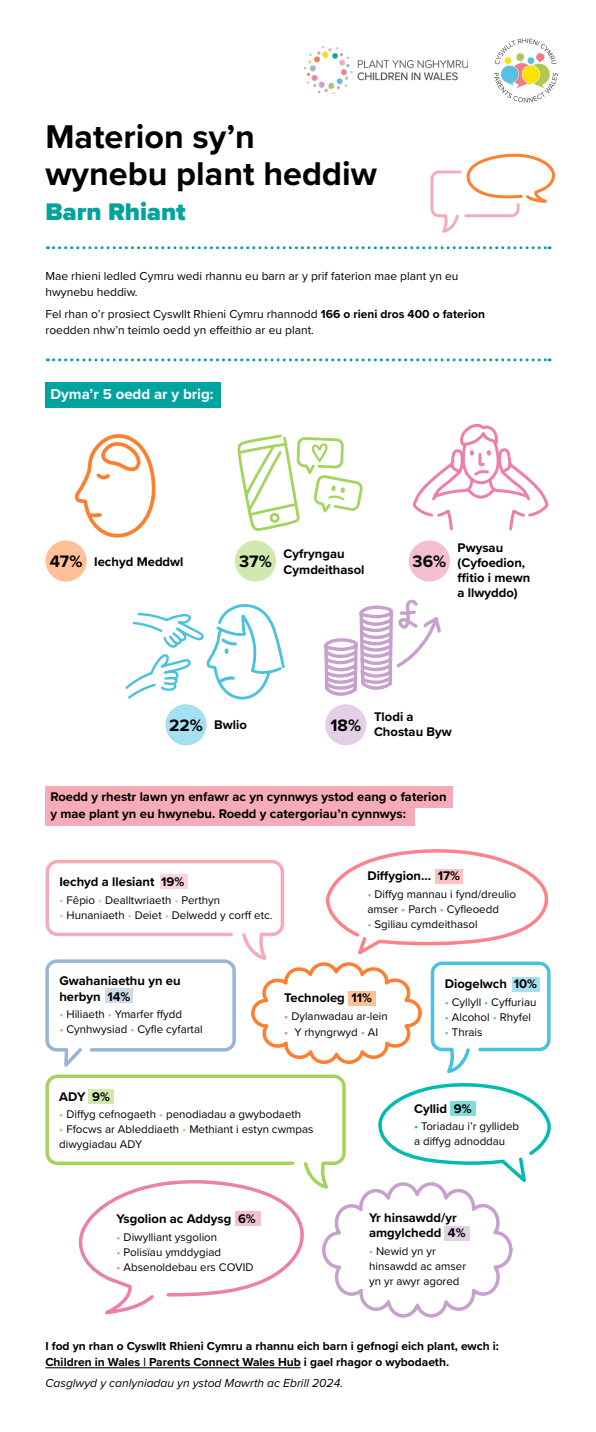
<style>
.page{position:relative;width:596px;height:1432px;background:#fff}
.page>*{position:absolute;margin:0;border:0;box-sizing:border-box;transform-origin:0 0}
.t1{font:700 34.1px/36.5px "Proxima Nova";color:#000}
.t2{font:900 24.9px "Proxima Nova";color:#00a39d}
.t3{font:700 17.2px "Proxima Nova";color:#000}
.t4{font:700 15px "Proxima Nova";color:#fff}
.t5{font:700 13px/15.6px "Proxima Nova";color:#000}
.t6{font:12px/16px "Proxima Nova";color:#000}
.t7{font:700 12px/16px "Proxima Nova";color:#000}
.t8{font:italic 12px "Proxima Nova";color:#000}
.t9{font:11.5px/15px "Proxima Nova";color:#000}
.s1{font-weight:700}
.s2{font-size:17.2px}
.s3{color:#f5acb8}
.s4{color:#ff8189}
.s5{color:#9ab6d3}
.s6{color:#ff7f30}
.s7{color:#4ac1e0}
.s8{color:#a2d45e}
.s9{color:#eb80a8}
.s10{color:#00bbb4}
.s11{color:#c7a0ce}
</style>
<div class="page">
<img style="left:304px;top:47px;width:163px;height:47px">
<svg style="left:493px;top:38px;width:64px;height:64px"></svg>
<svg style="left:47px;top:358px;width:502px;height:3px"></svg>
<div style="left:45px;top:382px;width:176px;height:26px;background:#00a39d"></div>
<hr style="left:45px;top:1367px;width:255px;height:1px;background:#000">
<svg style="left:45px;top:849px;width:506px;height:469px"></svg>
<div style="left:45px;top:540px;width:42px;height:41px;background:#ffbf97;border-radius:50%"></div>
<div style="left:160px;top:874px;width:27px;height:15px;background:#fad5db"></div>
<div style="left:435px;top:868px;width:28px;height:15px;background:#ffc0c4"></div>
<div style="left:105px;top:988px;width:28px;height:15px;background:#ccdae9"></div>
<div style="left:348px;top:990px;width:28px;height:15px;background:#ffbf97"></div>
<div style="left:511px;top:976px;width:28px;height:15px;background:#a4e0ef"></div>
<div style="left:88px;top:1089px;width:25px;height:15px;background:#d0e9ae"></div>
<div style="left:235px;top:1210px;width:25px;height:15px;background:#f5bfd3"></div>
<div style="left:450px;top:1100px;width:25px;height:15px;background:#80ddd9"></div>
<div style="left:444px;top:1225px;width:26px;height:15px;background:#e3cfe6"></div>
<div style="left:45px;top:786px;width:408px;height:21px;background:#f5acb8"></div>
<div style="left:45px;top:804px;width:370px;height:22px;background:#f5acb8"></div>
<div style="left:235px;top:540px;width:41px;height:41px;background:#d0e9ae;border-radius:50%"></div>
<div style="left:408px;top:540px;width:41px;height:41px;background:#f5bfd3;border-radius:50%"></div>
<div style="left:165px;top:704px;width:41px;height:41px;background:#a4e0ef;border-radius:50%"></div>
<div style="left:325px;top:704px;width:41px;height:41px;background:#e3cfe6;border-radius:50%"></div>
<svg style="left:125px;top:604px;width:160px;height:105px"></svg>
<svg style="left:324px;top:540px;width:118px;height:156px"></svg>
<svg style="left:71px;top:434px;width:85px;height:115px"></svg>
<svg style="left:413px;top:423px;width:136px;height:108px"></svg>
<svg style="left:237px;top:434px;width:126px;height:96px"></svg>
<svg style="left:47px;top:153px;width:508px;height:96px"></svg>
<h1 class="t1" style="left:45px;top:118px;width:333px">Materion sy’n wynebu plant heddiw</h1>
<h2 class="t2" style="left:45px;top:194px;width:142px">Barn Rhiant</h2>
<p class="t6" style="left:45px;top:268px;width:414px">Mae rhieni ledled Cymru wedi rhannu eu barn ar y prif faterion mae plant yn eu hwynebu heddiw.</p>
<p class="t6" style="left:45px;top:305px;width:441px">Fel rhan o’r prosiect Cyswllt Rhieni Cymru rhannodd <span class="s1">166 o rieni dros 400 o faterion </span>roedden nhw’n teimlo oedd yn effeithio ar eu plant.</p>
<h3 class="t4" style="left:50px;top:383px;width:164px">Dyma’r 5 oedd ar y brig:</h3>
<h3 class="t3" style="left:50px;top:548px;width:34px">47%</h3>
<p class="t5" style="left:283px;top:546px;width:82px">Cyfryngau<br>Cymdeithasol</p>
<h3 class="t3" style="left:239px;top:548px;width:34px">37%</h3>
<p class="t5" style="left:94px;top:553px;width:91px">Iechyd Meddwl</p>
<h3 class="t3" style="left:412px;top:548px;width:35px">36%</h3>
<p class="t5" style="left:457px;top:540px;width:74px;line-height:15px">Pwysau (Cyfoedion, ffitio i mewn a llwyddo)</p>
<p class="t5" style="left:169px;top:717px;width:79px"><span class="s2">22%</span> Bwlio</p>
<p class="t5" style="left:374px;top:708px;width:79px">Tlodi a<br>Chostau Byw</p>
<h3 class="t3" style="left:330px;top:712px;width:32px">18%</h3>
<p class="t5" style="left:50px;top:788px;width:397px;line-height:17px">Roedd y rhestr lawn yn enfawr ac yn cynnwys ystod eang o faterion y mae plant yn eu hwynebu. Roedd y catergoriau’n cynnwys:</p>
<p class="t5" style="left:59px;top:873px;width:126px">Iechyd a llesiant 19%</p>
<p class="t9" style="left:59px;top:892px;width:162px"><span class="s3">•</span> Fêpio <span class="s3">•</span> Dealltwriaeth <span class="s3">•</span> Perthyn</p>
<p class="t9" style="left:59px;top:907px;width:214px"><span class="s3">•</span> Hunaniaeth <span class="s3">•</span> Deiet <span class="s3">•</span> Delwedd y corff etc.</p>
<p class="t5" style="left:367px;top:867px;width:94px">Diffygion... 17%</p>
<p class="t9" style="left:367px;top:885px;width:150px"><span class="s4">•</span> Diffyg mannau i fynd/dreulio amser <span class="s4">•</span> Parch <span class="s4">•</span> Cyfleoedd</p>
<p class="t9" style="left:367px;top:915px;width:112px"><span class="s4">•</span> Sgiliau cymdeithasol</p>
<p class="t5" style="left:59px;top:972px;width:123px">Gwahaniaethu yn eu herbyn 14%</p>
<p class="t9" style="left:59px;top:1006px;width:124px"><span class="s5">•</span> Hiliaeth <span class="s5">•</span> Ymarfer ffydd</p>
<p class="t9" style="left:59px;top:1021px;width:145px"><span class="s5">•</span> Cynhwysiad <span class="s5">•</span> Cyfle cyfartal</p>
<p class="t5" style="left:284px;top:989px;width:89px">Technoleg 11%</p>
<p class="t9" style="left:284px;top:1008px;width:105px"><span class="s6">•</span> Dylanwadau ar-lein</p>
<p class="t9" style="left:284px;top:1024px;width:95px"><span class="s6">•</span> Y rhyngrwyd <span class="s6">•</span> AI</p>
<p class="t5" style="left:444px;top:975px;width:94px">Diogelwch 10%</p>
<p class="t9" style="left:444px;top:994px;width:93px"><span class="s7">•</span> Cyllyll <span class="s7">•</span> Cyffuriau</p>
<p class="t9" style="left:444px;top:1009px;width:88px"><span class="s7">•</span> Alcohol <span class="s7">•</span> Rhyfel</p>
<p class="t9" style="left:444px;top:1024px;width:39px"><span class="s7">•</span> Thrais</p>
<p class="t5" style="left:59px;top:1088px;width:52px">ADY 9%</p>
<p class="t9" style="left:59px;top:1106px;width:243px"><span class="s8">•</span> Diffyg cefnogaeth <span class="s8">•</span> penodiadau a gwybodaeth</p>
<p class="t9" style="left:59px;top:1121px;width:255px"><span class="s8">•</span> Ffocws ar Ableddiaeth <span class="s8">•</span> Methiant i estyn cwmpas diwygiadau ADY</p>
<p class="t5" style="left:116px;top:1210px;width:141px">Ysgolion ac Addysg 6%</p>
<p class="t9" style="left:116px;top:1228px;width:102px"><span class="s9">•</span> Diwylliant ysgolion</p>
<p class="t9" style="left:116px;top:1243px;width:106px"><span class="s9">•</span> Polisïau ymddygiad</p>
<p class="t9" style="left:116px;top:1258px;width:138px"><span class="s9">•</span> Absenoldebau ers COVID</p>
<p class="t5" style="left:414px;top:1100px;width:59px">Cyllid 9%</p>
<p class="t9" style="left:414px;top:1118px;width:107px"><span class="s10">•</span> Toriadau i’r gyllideb a diffyg adnoddau</p>
<p class="t5" style="left:369px;top:1209px;width:98px">Yr hinsawdd/yr amgylchedd 4%</p>
<p class="t9" style="left:369px;top:1243px;width:99px"><span class="s11">•</span> Newid yn yr hinsawdd ac amser yn yr awyr agored</p>
<p class="t7" style="left:45px;top:1337px;width:455px">I fod yn rhan o Cyswllt Rhieni Cymru a rhannu eich barn i gefnogi eich plant, ewch i:<br>Children in Wales | Parents Connect Wales Hub i gael rhagor o wybodaeth.</p>
<p class="t8" style="left:45px;top:1373px;width:299px">Casglwyd y canlyniadau yn ystod Mawrth ac Ebrill 2024.</p>
</div>
